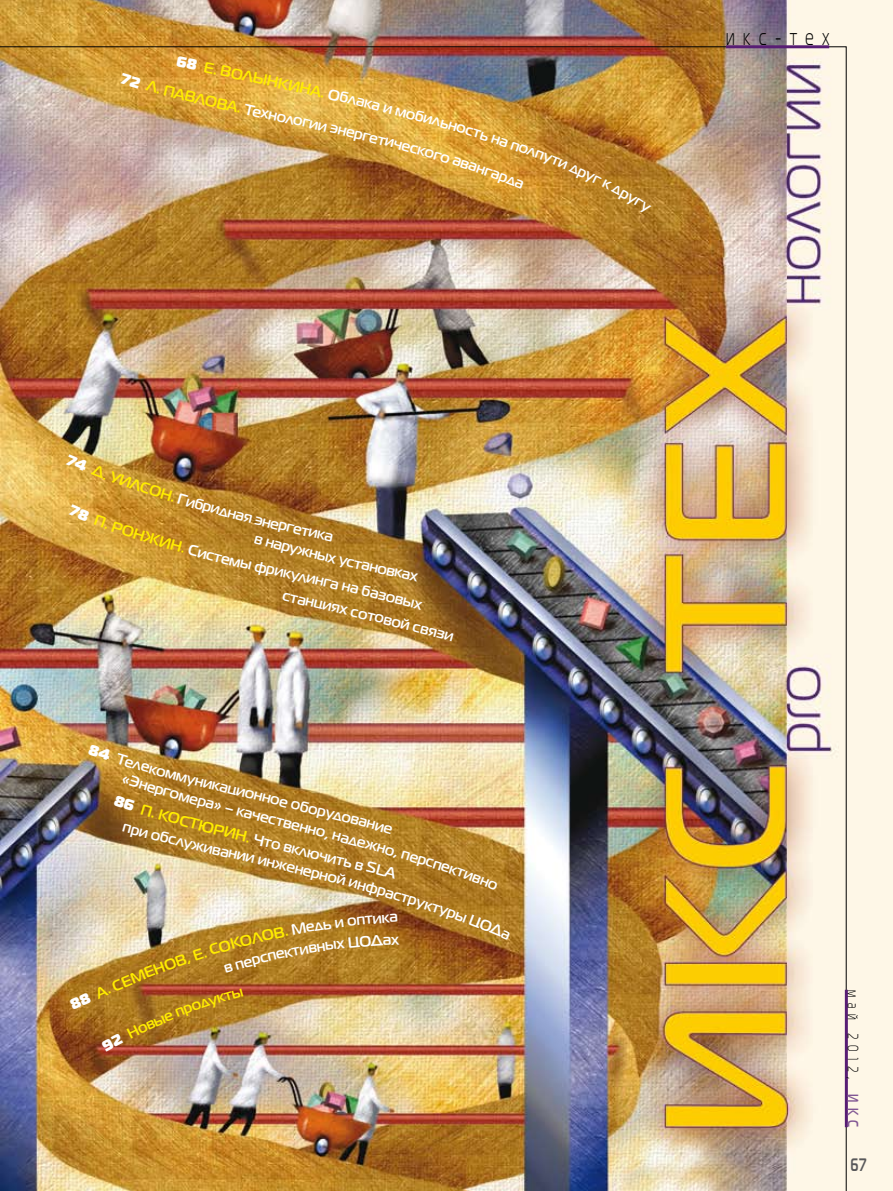
<style>
.page{position:relative;width:893px;height:1191px;background:#fff}
.page>*{position:absolute;margin:0;border:0;box-sizing:border-box;transform-origin:0 0}
.t1{font:22.5px "Magistral C";letter-spacing:.55em;color:#000;scale:.7 1}
.t2{font:700 18px "Magistral C";color:#58585a;scale:.7 1}
.t3{font:700 15px "Magistral C";color:#fff}
.t4{font:700 15px "Magistral C";color:#ffed00}
.t5{font:15px "Magistral C";letter-spacing:.55em;color:#000;scale:.7 1}
.s1{font-family:"Magistral Black C";font-weight:400;color:#fff}
.s2{color:#ffed00}
.s3{color:#fff}
.s4{font-weight:700;color:#825894}
</style>
<div class="page">
<img style="left:0;top:0;width:893px;height:1191px">
<img style="left:0;top:46px;width:847px;height:1145px">
<hr style="left:845px;top:989px;width:3px;height:138px;background:#581d74">
<hr style="left:726px;top:45px;width:103px;height:3px;background:#581d74">
<svg style="left:254px;top:535px;width:64px;height:24px;background:#ae7b23"></svg>
<svg style="left:401px;top:570px;width:17px;height:11px"></svg>
<svg style="left:120px;top:55px;width:68px;height:45px;background:#d69a34"></svg>
<svg style="left:369px;top:110px;width:282px;height:105px;background:#c2872b"></svg>
<img style="left:88px;top:744px;width:127px;height:101px">
<svg style="left:65px;top:454px;width:131px;height:95px;background:#c59237"></svg>
<svg style="left:385px;top:593px;width:38px;height:16px"></svg>
<svg style="left:420px;top:625px;width:34px;height:16px"></svg>
<img style="left:69px;top:855px;width:441px;height:196px">
<p class="t4" style="left:189px;top:54px;width:128px;rotate:12deg"><span class="s1">8</span> Е. ВОЛЫНКИН</p>
<p class="t3" style="left:313px;top:81px;width:56px;rotate:13deg"><span class="s2">А.</span> Обла</p>
<p class="t4" style="left:187px;top:86px;width:45px;rotate:13deg">ВЛОВ</p>
<p class="t3" style="left:229px;top:96px;width:95px;rotate:12deg"><span class="s2">А.</span> Технологи</p>
<p class="t3" style="left:367px;top:93px;width:45px;rotate:14deg">каим</p>
<p class="t3" style="left:320px;top:116px;width:54px;rotate:13deg">и энерг</p>
<p class="t3" style="left:435px;top:111px;width:36px;rotate:16deg">льно</p>
<p class="t3" style="left:197px;top:494px;width:36px;rotate:15deg">брид</p>
<p class="t3" style="left:230px;top:503px;width:46px;rotate:14deg">ная эн</p>
<p class="t3" style="left:273px;top:514px;width:65px;rotate:13deg">ергетика</p>
<p class="t4" style="left:173px;top:535px;width:39px;rotate:15deg">Н. <span class="s3">Си</span></p>
<p class="t3" style="left:209px;top:545px;width:36px;rotate:14deg">стем</p>
<p class="t3" style="left:320px;top:545px;width:39px;rotate:13deg">ых ус</p>
<p class="t3" style="left:356px;top:554px;width:51px;rotate:12deg">тановк</p>
<p class="t3" style="left:243px;top:553px;width:151px;rotate:13deg">ы фрикулинга на баз</p>
<p class="t3" style="left:285px;top:586px;width:105px;rotate:13deg">станциях сото</p>
<p class="t3" style="left:386px;top:609px;width:39px;rotate:14deg">вой с</p>
<p class="t3" style="left:189px;top:769px;width:170px;rotate:14deg">уникационное оборудо</p>
<p class="t3" style="left:182px;top:786px;width:46px;rotate:15deg">мера»</p>
<p class="t3" style="left:227px;top:798px;width:109px;rotate:14deg">– качественно,</p>
<p class="t3" style="left:353px;top:809px;width:44px;rotate:15deg">вание</p>
<p class="t3" style="left:216px;top:819px;width:169px;rotate:14deg"><span class="s2">РИН.</span> Что включить в S</p>
<p class="t3" style="left:335px;top:825px;width:56px;rotate:15deg">надежн</p>
<p class="t3" style="left:178px;top:831px;width:124px;rotate:13deg">луживании инже</p>
<p class="t3" style="left:388px;top:840px;width:35px;rotate:16deg">о, пе</p>
<p class="t3" style="left:297px;top:859px;width:45px;rotate:14deg">нерно</p>
<h1 class="t1" style="left:726px;top:26px;width:149px">икс-тех</h1>
<p class="t5" style="left:861px;top:989px;width:198px;rotate:90deg">май 2012, <span class="s4">ИКС</span></p>
<p class="t2" style="left:850px;top:1154px;width:24px">67</p>
</div>
